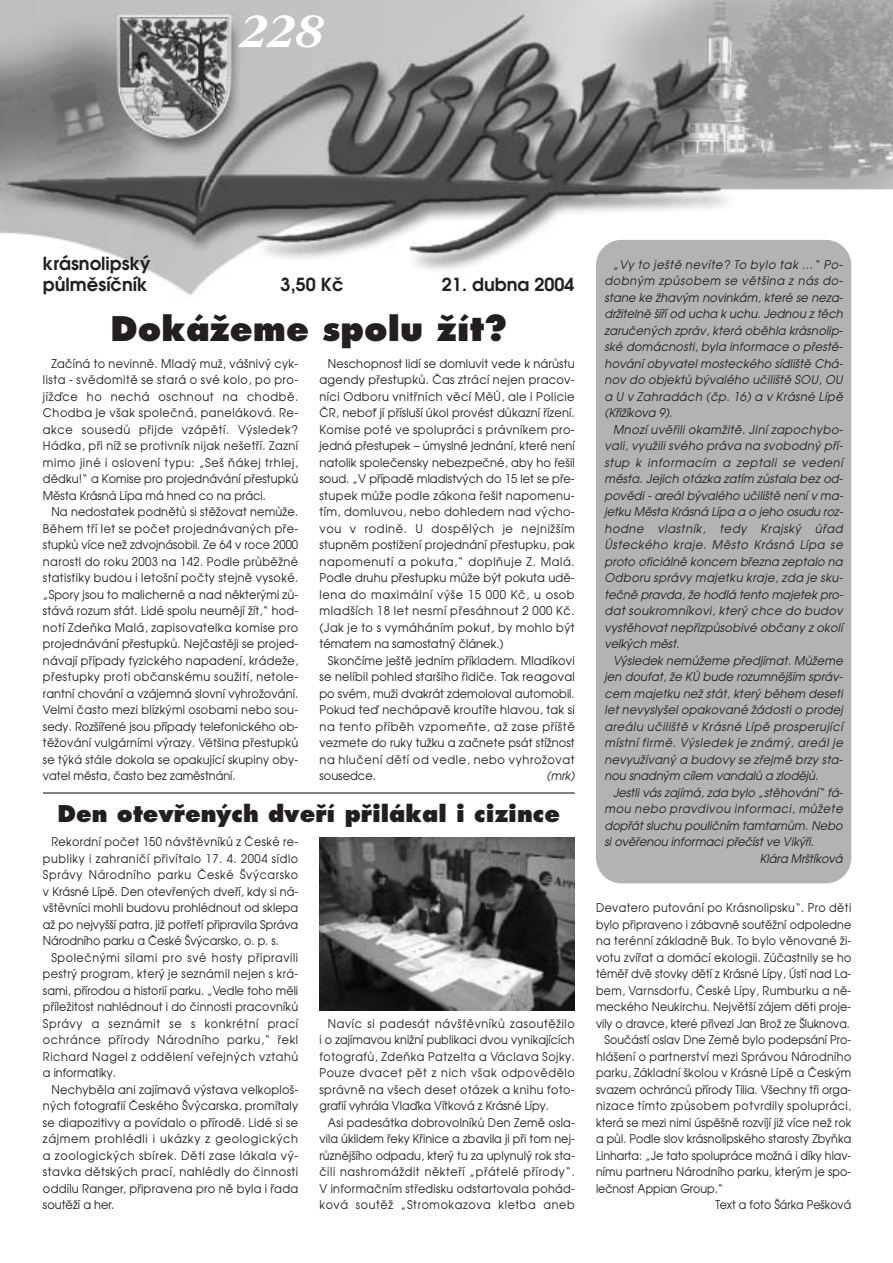
<style>
.page{position:relative;width:893px;height:1263px;background:#fff}
.page>*{position:absolute;margin:0;border:0;box-sizing:border-box;transform-origin:0 0}
.t1{font:italic 700 49.5px "Garamond CE";color:#fff}
.t2{font:800 33px "Futura CE";color:#231f1f}
.t3{font:800 22.5px "Futura CE";color:#231f1f}
.t4{font:600 18px/21.6px "Avant Garde CE";color:#231f1f}
.t5{font:12px/16.5px "Avant Garde CE";letter-spacing:.015em;color:#231f1f;text-align:justify;scale:.95 1}
.t6{font:italic 12px/16.5px "Avant Garde CE";letter-spacing:.01em;color:#231f1f;text-align:justify;scale:.95 1}
.t7{font:12px/16.5px "Avant Garde CE";letter-spacing:.015em;color:#231f1f;text-align:justify;scale:.93 1}
.t8{font:12px/16.5px "Avant Garde CE";letter-spacing:.015em;color:#231f1f;text-align:justify;scale:.94 1}
.t9{font:12px "Avant Garde CE";letter-spacing:.015em;color:#231f1f;scale:.92 1}
.t10{font:12px "Avant Garde CE";letter-spacing:.04em;color:#231f1f;scale:.92 1}
.t11{font:12px "Avant Garde CE";letter-spacing:.035em;color:#231f1f;scale:.92 1}
.t12{font:12px "Avant Garde CE";letter-spacing:.05em;color:#231f1f;scale:.92 1}
.t13{font:italic 12px "Avant Garde CE";letter-spacing:.05em;color:#231f1f;scale:.95 1}
</style>
<div class="page">
<img style="left:0;top:0;width:892px;height:311px">
<hr style="left:43px;top:793px;width:531px;height:1px;background:#000">
<div style="left:596px;top:240px;width:255px;height:643px;background:#b3b3b3;border-radius:26px"></div>
<div style="left:319px;top:833px;width:255px;height:181px;background:linear-gradient(to right,#fff,#fff)"></div>
<img style="left:319px;top:837px;width:255px;height:173px">
<h1 class="t1" style="left:243px;top:14px;width:85px">228</h1>
<h3 class="t4" style="left:43px;top:254px;width:109px">krásnolipsk˘ pÛlmûsíãník</h3>
<h3 class="t4" style="left:280px;top:276px;width:64px">3,50 Kã</h3>
<h3 class="t4" style="left:442px;top:276px;width:134px">21. dubna 2004</h3>
<h2 class="t2" style="left:111px;top:315px;width:398px">DokáÏeme spolu Ïít?</h2>
<p class="t8" style="left:43px;top:356px;width:273px;text-indent:9px">Zaãíná to nevinnû. Mlad˘ muÏ, vá‰niv˘ cyk&shy;lista - svûdomitû se stará o své kolo, po pro&shy;jíÏìce ho nechá oschnout na chodbû.<br>Chodba je v‰ak spoleãná, paneláková. Re&shy;akce sousedÛ pfiijde vzápûtí. V˘sledek?<br>Hádka, pfii níÏ se protivník nijak ne‰etfií. Zazní mimo jiné i oslovení typu: „Se‰ Àákej trhlej, dûdku!“ a Komise pro projednávání pfiestupkÛ Mûsta Krásná Lípa má hned co na práci.</p>
<p class="t8" style="left:43px;top:505px;width:273px;text-indent:9px">Na nedostatek podnûtÛ si stûÏovat nemÛÏe.<br>Bûhem tfií let se poãet projednávan˘ch pfie&shy;stupkÛ více neÏ zdvojnásobil. Ze 64 v roce 2000 narostl do roku 2003 na 142. Podle prÛbûÏné statistiky budou i leto‰ní poãty stejnû vysoké. „Spory jsou to malicherné a nad nûkter˘mi zÛ&shy;stává rozum stát. Lidé spolu neumûjí Ïít,“ hod&shy;notí ZdeÀka Malá, zapisovatelka komise pro projednávání pfiestupkÛ. Nejãastûji se projed&shy;návají pfiípady fyzického napadení, krádeÏe, pfiestupky proti obãanskému souÏití, netole&shy;rantní chování a vzájemná slovní vyhroÏování.<br>Velmi ãasto mezi blízk˘mi osobami nebo sou&shy;sedy. Roz‰ífiené jsou pfiípady telefonického ob&shy;tûÏování vulgárními v˘razy. Vût‰ina pfiestupkÛ se t˘ká stále dokola se opakující skupiny oby&shy;vatel mûsta, ãasto bez zamûstnání.</p>
<p class="t5" style="left:319px;top:356px;width:270px;text-indent:9px">Neschopnost lidí se domluvit vede k nárÛstu agendy pfiestupkÛ. âas ztrácí nejen pracov&shy;níci Odboru vnitfiních vûcí MûÚ, ale i Policie âR, neboÈ jí pfiíslu‰í úkol provést dÛkazní fiízení.<br>Komise poté ve spolupráci s právníkem pro&shy;jedná pfiestupek – úmyslné jednání, které není natolik spoleãensky nebezpeãné, aby ho fie‰il soud. „V pfiípadû mladistv˘ch do 15 let se pfie&shy;stupek mÛÏe podle zákona fie‰it napomenu&shy;tím, domluvou, nebo dohledem nad v˘cho&shy;vou v rodinû. U dospûl˘ch je nejniÏ‰ím stupnûm postiÏení projednání pfiestupku, pak napomenutí a pokuta,“ doplÀuje Z. Malá.<br>Podle druhu pfiestupku mÛÏe b˘t pokuta udû&shy;lena do maximální v˘‰e 15 000 Kã, u osob mlad‰ích 18 let nesmí pfiesáhnout 2 000 Kã. (Jak je to s vymáháním pokut, by mohlo b˘t tématem na samostatn˘ ãlánek.)</p>
<p class="t5" style="left:319px;top:653px;width:270px;text-indent:9px">Skonãíme je‰tû jedním pfiíkladem. Mladíkovi se nelíbil pohled star‰ího fiidiãe. Tak reagoval po svém, muÏi dvakrát zdemoloval automobil.<br>Pokud teì nechápavû kroutíte hlavou, tak si na tento pfiíbûh vzpomeÀte, aÏ zase pfií‰tû vezmete do ruky tuÏku a zaãnete psát stíÏnost na hluãení dûtí od vedle, nebo vyhroÏovat sousedce.</p>
<p class="t6" style="left:546px;top:769px;width:31px">(mrk)</p>
<h3 class="t3" style="left:57px;top:804px;width:504px">Den otevfien˘ch dvefií pfiilákal i cizince</h3>
<p class="t7" style="left:43px;top:835px;width:276px;text-indent:9px">Rekordní poãet 150 náv‰tûvníkÛ z âeské re&shy;publiky i zahraniãí pfiivítalo 17. 4. 2004 sídlo Správy Národního parku âeské ·v˘carsko v Krásné Lípû. Den otevfien˘ch dvefií, kdy si ná&shy;v‰tûvníci mohli budovu prohlédnout od sklepa aÏ po nejvy‰‰í patra, jiÏ potfietí pfiipravila Správa Národního parku a âeské ·v˘carsko, o. p. s.</p>
<p class="t7" style="left:43px;top:950px;width:276px;text-indent:9px">Spoleãn˘mi silami pro své hosty pfiipravili pestr˘ program, kter˘ je seznámil nejen s krá&shy;sami, pfiírodou a historií parku. „Vedle toho mûli pfiíleÏitost nahlédnout i do ãinnosti pracovníkÛ Správy a seznámit se s konkrétní prací ochránce pfiírody Národního parku,“ fiekl Richard Nagel z oddûlení vefiejn˘ch vztahÛ a informatiky.</p>
<p class="t5" style="left:43px;top:1082px;width:270px;text-indent:9px">Nechybûla ani zajímavá v˘stava velkoplo‰- n˘ch fotografií âeského ·v˘carska, promítaly se diapozitivy a povídalo o pfiírodû. Lidé si se zájmem prohlédli i ukázky z geologick˘ch a zoologick˘ch sbírek. Dûti zase lákala v˘- stavka dûtsk˘ch prací, nahlédly do ãinnosti oddílu Ranger, pfiipravena pro nû byla i fiada soutûÏí a her.</p>
<p class="t7" style="left:319px;top:1016px;width:276px;text-indent:9px">Navíc si padesát náv‰tûvníkÛ zasoutûÏilo i o zajímavou kniÏní publikaci dvou vynikajících fotografÛ, ZdeÀka Patzelta a Václava Sojky.<br>Pouze dvacet pût z nich v‰ak odpovûdûlo správnû na v‰ech deset otázek a knihu foto&shy;grafií vyhrála Vlaìka Vítková z Krásné Lípy.</p>
<p class="t7" style="left:319px;top:1115px;width:276px;text-indent:9px">Asi padesátka dobrovolníkÛ Den Zemû osla&shy;vila úklidem fieky Kfiinice a zbavila ji pfii tom nej&shy;rÛznûj‰ího odpadu, kter˘ tu za uplynul˘ rok sta&shy;ãili nashromáÏdit nûktefií „pfiátelé pfiírody“.<br>V informaãním stfiedisku odstartovala pohád&shy;ková soutûÏ „Stromokazova kletba aneb</p>
<p class="t6" style="left:604px;top:257px;width:253px;text-indent:9px">„Vy to je‰tû nevíte? To bylo tak …“ Po&shy;dobn˘m zpÛsobem se vût‰ina z nás do&shy;stane ke Ïhav˘m novinkám, které se neza&shy;drÏitelnû ‰ífií od ucha k uchu. Jednou z tûch zaruãen˘ch zpráv, která obûhla krásnolip&shy;ské domácnosti, byla informace o pfiestû&shy;hování obyvatel mosteckého sídli‰tû Chá&shy;nov do objektÛ b˘valého uãili‰tû SOU, OU a U v Zahradách (ãp. 16) a v Krásné Lípû (KfiiÏíkova 9).</p>
<p class="t6" style="left:604px;top:422px;width:253px;text-indent:9px">Mnozí uvûfiili okamÏitû. Jiní zapochybo&shy;vali, vyuÏili svého práva na svobodn˘ pfií&shy;stup k informacím a zeptali se vedení mûsta. Jejich otázka zatím zÛstala bez od&shy;povûdi - areál b˘valého uãili‰tû není v ma&shy;jetku Mûsta Krásná Lípa a o jeho osudu roz&shy;hodne vlastník, tedy Krajsk˘ úfiad Ústeckého kraje. Mûsto Krásná Lípa se proto oficiálnû koncem bfiezna zeptalo na Odboru správy majetku kraje, zda je sku&shy;teãnû pravda, Ïe hodlá tento majetek pro&shy;dat soukromníkovi, kter˘ chce do budov vystûhovat nepfiizpÛsobivé obãany z okolí velk˘ch mûst.</p>
<p class="t6" style="left:604px;top:653px;width:253px;text-indent:9px">V˘sledek nemÛÏeme pfiedjímat. MÛÏeme jen doufat, Ïe KÚ bude rozumnûj‰ím správ&shy;cem majetku neÏ stát, kter˘ bûhem deseti let nevysly‰el opakované Ïádosti o prodej areálu uãili‰tû v Krásné Lípû prosperující místní firmû. V˘sledek je znám˘, areál je nevyuÏívan˘ a budovy se zfiejmû brzy sta&shy;nou snadn˘m cílem vandalÛ a zlodûjÛ.</p>
<p class="t6" style="left:613px;top:785px;width:244px">Jestli vás zajímá, zda bylo „stûhování“ fá-</p>
<p class="t13" style="left:604px;top:804px;width:252px">mou nebo pravdivou informaci, mÛÏete</p>
<p class="t6" style="left:604px;top:818px;width:252px">dopfiát sluchu pouliãním tamtamÛm. Nebo</p>
<p class="t6" style="left:604px;top:835px;width:222px">si ovûfienou informaci pfieãíst ve Vik˘fii.</p>
<p class="t6" style="left:759px;top:851px;width:89px">Klára Mr‰tíková</p>
<p class="t10" style="left:596px;top:903px;width:279px">Devatero putování po Krásnolipsku“. Pro dûti</p>
<p class="t9" style="left:596px;top:920px;width:279px">bylo pfiipraveno i zábavnû soutûÏní odpoledne</p>
<p class="t9" style="left:596px;top:936px;width:279px">na terénní základnû Buk. To bylo vûnované Ïi-</p>
<p class="t9" style="left:596px;top:953px;width:279px">votu zvífiat a domácí ekologii. Zúãastnily se ho</p>
<p class="t9" style="left:596px;top:969px;width:279px">témûfi dvû stovky dûtí z Krásné Lípy, Ústí nad La-</p>
<p class="t9" style="left:596px;top:986px;width:279px">bem, Varnsdorfu, âeské Lípy, Rumburku a nû-</p>
<p class="t9" style="left:596px;top:1002px;width:279px">meckého Neukirchu. Nejvût‰í zájem dûti proje-</p>
<p class="t9" style="left:596px;top:1019px;width:277px">vily o dravce, které pfiivezl Jan BroÏ ze ·luknova.</p>
<p class="t9" style="left:604px;top:1035px;width:270px">Souãástí oslav Dne Zemû bylo podepsání Pro-</p>
<p class="t11" style="left:596px;top:1052px;width:279px">hlá‰ení o partnerství mezi Správou Národního</p>
<p class="t9" style="left:596px;top:1068px;width:279px">parku, Základní ‰kolou v Krásné Lípû a âesk˘m</p>
<p class="t9" style="left:596px;top:1085px;width:279px">svazem ochráncÛ pfiírody Tilia. V‰echny tfii orga-</p>
<p class="t12" style="left:596px;top:1101px;width:279px">nizace tímto zpÛsobem potvrdily spolupráci,</p>
<p class="t9" style="left:596px;top:1118px;width:279px">která se mezi nimi úspû‰nû rozvíjí jiÏ více neÏ rok</p>
<p class="t9" style="left:596px;top:1134px;width:279px">a pÛl. Podle slov krásnolipského starosty ZbyÀka</p>
<p class="t9" style="left:596px;top:1151px;width:279px">Linharta: „Je tato spolupráce moÏná i díky hlav-</p>
<p class="t9" style="left:596px;top:1167px;width:279px">nímu partneru Národního parku, kter˘m je spo-</p>
<p class="t9" style="left:596px;top:1184px;width:140px">leãnost Appian Group.“</p>
<p class="t9" style="left:715px;top:1200px;width:149px">Text a foto ·árka Pe‰ková</p>
</div>
